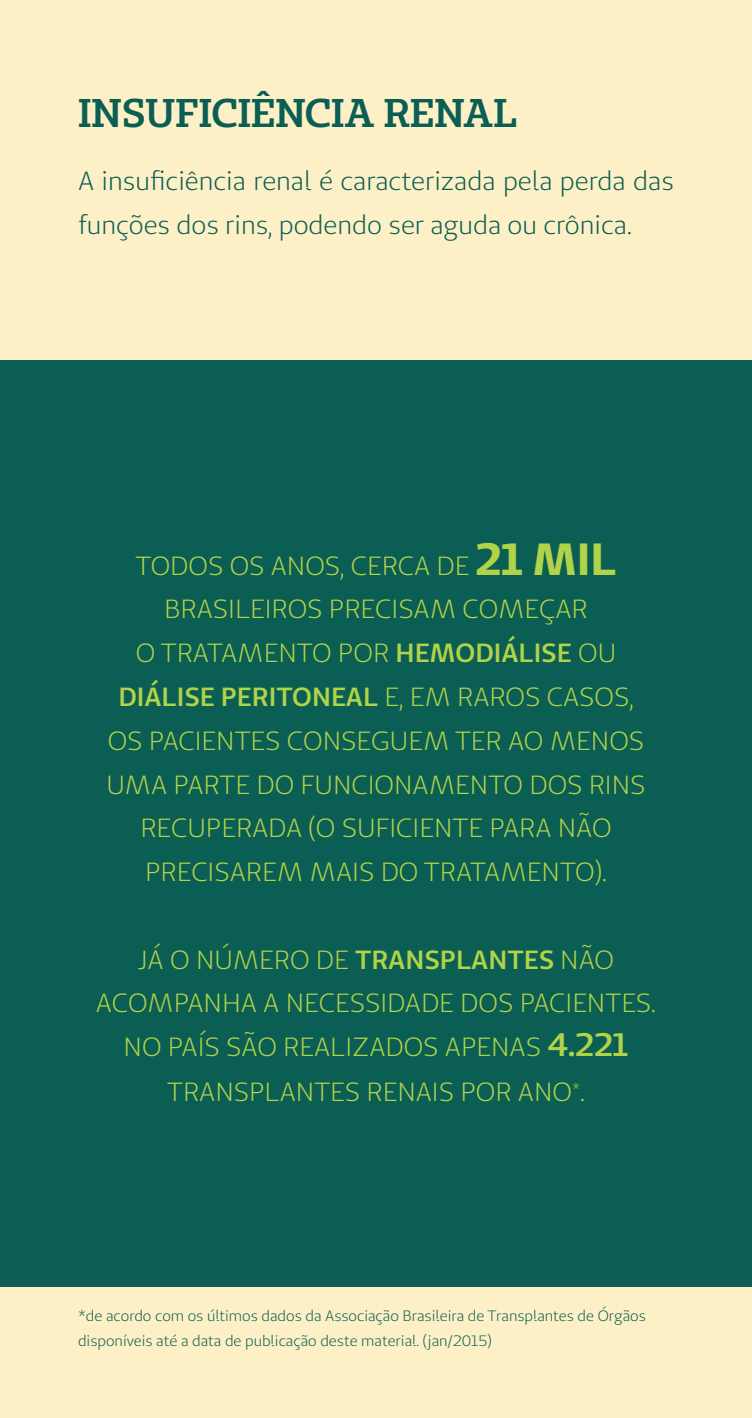
<style>
.page{position:relative;width:752px;height:1418px;background:#fff}
.page>*{position:absolute;margin:0;border:0;box-sizing:border-box;transform-origin:0 0}
.t1{font:600 40px "Unimed Slab";color:#0b5e53}
.t2{font:26.25px/43.8px "Unimed Sans";color:#b1d349;text-align:center}
.t3{font:26.25px/43.8px "Unimed Sans";color:#0b5e53}
.t4{font:15px/25px "Unimed Sans";color:#0b5e53}
.s1{font-weight:700;font-size:45px}
.s2{font-weight:600}
.s3{font-weight:600;font-size:32.5px}
</style>
<div class="page">
<div style="left:0;top:0;width:751px;height:1417px;background:#fef0c6"></div>
<div style="left:0;top:360px;width:751px;height:927px;background:#0b5e53"></div>
<p class="t1" style="left:78px;top:86px;width:440px">INSUFICIÊNCIA RENAL</p>
<p class="t3" style="left:78px;top:159px;width:597px">A insuficiência renal é caracterizada pela perda das funções dos rins, podendo ser aguda ou crônica.</p>
<p class="t2" style="left:106px;top:543px;width:540px">TODOS OS ANOS, CERCA DE <span class="s1">21 MIL </span>BRASILEIROS PRECISAM COMEÇAR<br>O TRATAMENTO POR <span class="s2">HEMODIÁLISE</span> OU <span class="s2">DIÁLISE PERITONEAL</span> E, EM RAROS CASOS, OS PACIENTES CONSEGUEM TER AO MENOS UMA PARTE DO FUNCIONAMENTO DOS RINS RECUPERADA (O SUFICIENTE PARA NÃO PRECISAREM MAIS DO TRATAMENTO).</p>
<p class="t2" style="left:96px;top:937px;width:561px">JÁ O NÚMERO DE <span class="s2">TRANSPLANTES</span> NÃO ACOMPANHA A NECESSIDADE DOS PACIENTES.<br>NO PAÍS SÃO REALIZADOS APENAS <span class="s3">4.221<br></span>TRANSPLANTES RENAIS POR ANO<sup>*</sup>.</p>
<p class="t4" style="left:78px;top:1302px;width:569px">*de acordo com os últimos dados da Associação Brasileira de Transplantes de Órgãos disponíveis até a data de publicação deste material. (jan/2015)</p>
</div>
